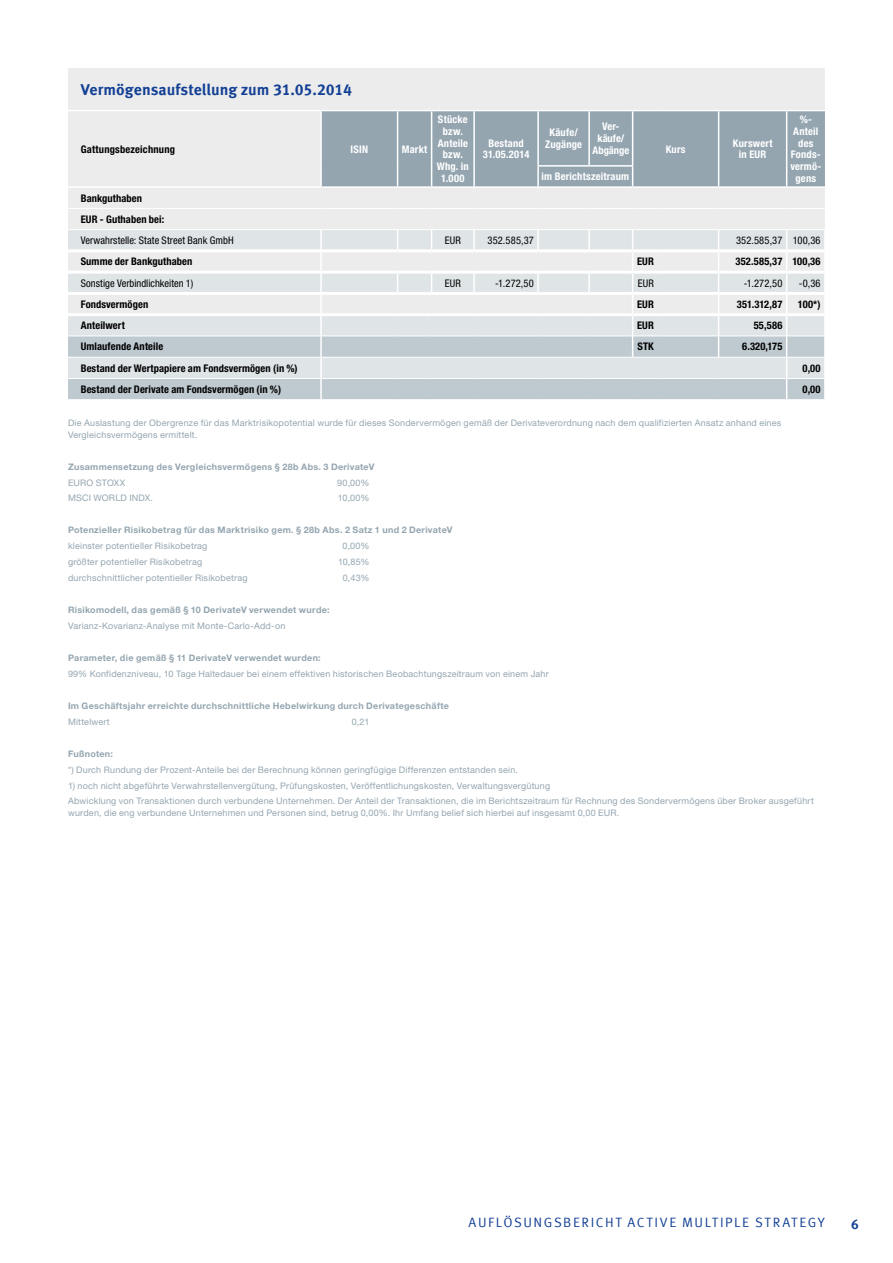
<style>
.page{position:relative;width:893px;height:1263px;background:#fff}
.page>*{position:absolute;margin:0;border:0;box-sizing:border-box;transform-origin:0 0}
.t1{font:700 15.75px "Meta Offc Pro";color:#134094}
.t2{font:13.5px "Meta Offc Pro Norm";letter-spacing:.12em;color:#134094}
.t3{font:700 13.5px "Meta Offc Pro";color:#134094}
.t4{font:700 condensed 10.5px/21.3px "Helvetica Neue LTW1 G";letter-spacing:.01em;color:#000}
.t5{font:700 condensed 10.5px/11.7px "Helvetica Neue LTW1 G";letter-spacing:.02em;color:#fff;text-align:center}
.t6{font:condensed 10.5px "Helvetica Neue LTW1 G";letter-spacing:.005em;color:#000}
.t7{font:700 condensed 10.5px/11.7px "Helvetica Neue LTW1 G";letter-spacing:-.005em;color:#fff;text-align:center}
.t8{font:9px/11.7px "Helvetica Neue LTW1 G";letter-spacing:.02em;color:#94a5b0}
.t9{font:700 9px "Helvetica Neue LTW1 G";letter-spacing:.03em;color:#94a5b0}
</style>
<div class="page">
<div style="left:68px;top:68px;width:757px;height:42px;background:#ececed"></div>
<svg style="left:68px;top:110px;width:757px;height:290px;background:#d3d9dd"></svg>
<hr style="left:824px;top:378px;width:2px;height:21px;background:#fff">
<hr style="left:68px;top:292px;width:253px;height:3px;background:#fff">
<hr style="left:321px;top:292px;width:77px;height:3px;background:#fff">
<hr style="left:398px;top:292px;width:34px;height:3px;background:#fff">
<hr style="left:432px;top:292px;width:42px;height:3px;background:#fff">
<hr style="left:474px;top:292px;width:64px;height:3px;background:#fff">
<hr style="left:538px;top:292px;width:51px;height:3px;background:#fff">
<hr style="left:589px;top:292px;width:44px;height:3px;background:#fff">
<hr style="left:633px;top:292px;width:25px;height:3px;background:#fff">
<hr style="left:658px;top:292px;width:61px;height:3px;background:#fff">
<hr style="left:719px;top:292px;width:68px;height:3px;background:#fff">
<hr style="left:787px;top:292px;width:37px;height:3px;background:#fff">
<hr style="left:68px;top:249px;width:253px;height:3px;background:#fff">
<hr style="left:321px;top:249px;width:77px;height:3px;background:#fff">
<hr style="left:398px;top:249px;width:34px;height:3px;background:#fff">
<hr style="left:432px;top:249px;width:42px;height:3px;background:#fff">
<hr style="left:474px;top:249px;width:64px;height:3px;background:#fff">
<hr style="left:538px;top:249px;width:51px;height:3px;background:#fff">
<hr style="left:589px;top:249px;width:44px;height:3px;background:#fff">
<hr style="left:633px;top:249px;width:25px;height:3px;background:#fff">
<hr style="left:658px;top:249px;width:61px;height:3px;background:#fff">
<hr style="left:719px;top:249px;width:68px;height:3px;background:#fff">
<hr style="left:787px;top:249px;width:37px;height:3px;background:#fff">
<hr style="left:68px;top:271px;width:253px;height:3px;background:#fff">
<hr style="left:321px;top:271px;width:77px;height:3px;background:#fff">
<hr style="left:398px;top:271px;width:34px;height:3px;background:#fff">
<hr style="left:432px;top:271px;width:42px;height:3px;background:#fff">
<hr style="left:474px;top:271px;width:64px;height:3px;background:#fff">
<hr style="left:538px;top:271px;width:51px;height:3px;background:#fff">
<hr style="left:589px;top:271px;width:44px;height:3px;background:#fff">
<hr style="left:633px;top:271px;width:25px;height:3px;background:#fff">
<hr style="left:658px;top:271px;width:61px;height:3px;background:#fff">
<hr style="left:719px;top:271px;width:68px;height:3px;background:#fff">
<hr style="left:787px;top:271px;width:37px;height:3px;background:#fff">
<hr style="left:68px;top:313px;width:253px;height:3px;background:#fff">
<hr style="left:321px;top:313px;width:77px;height:3px;background:#fff">
<hr style="left:398px;top:313px;width:34px;height:3px;background:#fff">
<hr style="left:432px;top:313px;width:42px;height:3px;background:#fff">
<hr style="left:474px;top:313px;width:64px;height:3px;background:#fff">
<hr style="left:538px;top:313px;width:51px;height:3px;background:#fff">
<hr style="left:589px;top:313px;width:44px;height:3px;background:#fff">
<hr style="left:633px;top:313px;width:25px;height:3px;background:#fff">
<hr style="left:658px;top:313px;width:61px;height:3px;background:#fff">
<hr style="left:719px;top:313px;width:68px;height:3px;background:#fff">
<hr style="left:787px;top:313px;width:37px;height:3px;background:#fff">
<h1 class="t1" style="left:81px;top:78px;width:273px">Vermögensaufstellung zum 31.05.2014</h1>
<p class="t4" style="left:81px;top:138px;width:96px">Gattungsbezeichnung</p>
<p class="t5" style="left:351px;top:143px;width:19px">ISIN</p>
<p class="t5" style="left:402px;top:143px;width:27px">Markt</p>
<p class="t5" style="left:437px;top:114px;width:34px">Stücke bzw.<br>Anteile bzw.<br>Whg. in<br>1.000</p>
<p class="t5" style="left:483px;top:137px;width:48px">Bestand<br>31.05.2014</p>
<p class="t5" style="left:545px;top:127px;width:38px">Käufe/<br>Zugänge</p>
<p class="t7" style="left:593px;top:121px;width:38px">Ver&shy;käufe/<br>Abgänge</p>
<p class="t5" style="left:666px;top:143px;width:21px">Kurs</p>
<p class="t5" style="left:733px;top:137px;width:41px">Kurswert in EUR</p>
<p class="t5" style="left:790px;top:114px;width:32px">%-<br>Anteil des<br>Fonds&shy;vermö-</p>
<p class="t5" style="left:542px;top:171px;width:89px">im Berichtszeitraum</p>
<p class="t5" style="left:795px;top:172px;width:22px">gens</p>
<p class="t4" style="left:81px;top:187px;width:85px">Bankguthaben<br>EUR - Guthaben bei:</p>
<p class="t6" style="left:81px;top:234px;width:154px">Verwahrstelle: State Street Bank GmbH</p>
<p class="t6" style="left:445px;top:234px;width:18px">EUR</p>
<p class="t6" style="left:487px;top:234px;width:48px">352.585,37</p>
<p class="t6" style="left:736px;top:234px;width:86px">352.585,37 100,36</p>
<p class="t4" style="left:81px;top:251px;width:113px">Summe der Bankguthaben</p>
<p class="t4" style="left:637px;top:251px;width:18px">EUR</p>
<p class="t4" style="left:735px;top:251px;width:87px">352.585,37 100,36</p>
<p class="t6" style="left:81px;top:277px;width:114px">Sonstige Verbindlichkeiten 1)</p>
<p class="t6" style="left:445px;top:277px;width:18px">EUR</p>
<p class="t6" style="left:495px;top:277px;width:40px">-1.272,50</p>
<p class="t6" style="left:638px;top:277px;width:18px">EUR</p>
<p class="t6" style="left:744px;top:277px;width:40px">-1.272,50</p>
<p class="t6" style="left:799px;top:277px;width:23px">-0,36</p>
<p class="t4" style="left:81px;top:294px;width:69px">Fondsvermögen</p>
<p class="t4" style="left:637px;top:294px;width:18px">EUR</p>
<p class="t4" style="left:737px;top:294px;width:47px">351.312,87</p>
<p class="t4" style="left:798px;top:294px;width:24px">100*)</p>
<p class="t4" style="left:81px;top:315px;width:46px">Anteilwert</p>
<p class="t4" style="left:637px;top:315px;width:18px">EUR</p>
<p class="t4" style="left:754px;top:315px;width:30px">55,586</p>
<p class="t4" style="left:81px;top:336px;width:84px">Umlaufende Anteile</p>
<p class="t4" style="left:637px;top:336px;width:18px">STK</p>
<p class="t4" style="left:742px;top:336px;width:42px">6.320,175</p>
<p class="t4" style="left:81px;top:357px;width:218px">Bestand der Wertpapiere am Fondsvermögen (in %)</p>
<p class="t4" style="left:803px;top:357px;width:19px">0,00</p>
<p class="t4" style="left:81px;top:379px;width:202px">Bestand der Derivate am Fondsvermögen (in %)</p>
<p class="t4" style="left:803px;top:379px;width:19px">0,00</p>
<p class="t8" style="left:68px;top:417px;width:715px">Die Auslastung der Obergrenze für das Marktrisikopotential wurde für dieses Sondervermögen gemäß der Derivateverordnung nach dem qualifizierten Ansatz anhand eines<br>Vergleichsvermögens ermittelt.</p>
<p class="t9" style="left:68px;top:461px;width:308px">Zusammensetzung des Vergleichsvermögens § 28b Abs. 3 DerivateV</p>
<p class="t8" style="left:68px;top:476px;width:59px">EURO STOXX</p>
<p class="t8" style="left:337px;top:476px;width:34px">90,00%</p>
<p class="t8" style="left:68px;top:492px;width:87px">MSCI WORLD INDX.</p>
<p class="t8" style="left:338px;top:492px;width:33px">10,00%</p>
<p class="t9" style="left:68px;top:525px;width:386px">Potenzieller Risikobetrag für das Marktrisiko gem. § 28b Abs. 2 Satz 1 und 2 DerivateV</p>
<p class="t8" style="left:68px;top:540px;width:141px">kleinster potentieller Risikobetrag</p>
<p class="t8" style="left:343px;top:540px;width:28px">0,00%</p>
<p class="t8" style="left:68px;top:556px;width:136px">größter potentieller Risikobetrag</p>
<p class="t8" style="left:338px;top:556px;width:33px">10,85%</p>
<p class="t8" style="left:68px;top:572px;width:181px">durchschnittlicher potentieller Risikobetrag</p>
<p class="t8" style="left:343px;top:572px;width:28px">0,43%</p>
<p class="t9" style="left:68px;top:604px;width:263px">Risikomodell, das gemäß § 10 DerivateV verwendet wurde:</p>
<p class="t8" style="left:68px;top:620px;width:219px">Varianz-Kovarianz-Analyse mit Monte-Carlo-Add-on</p>
<p class="t9" style="left:68px;top:652px;width:254px">Parameter, die gemäß § 11 DerivateV verwendet wurden:</p>
<p class="t8" style="left:68px;top:668px;width:482px">99% Konfidenzniveau, 10 Tage Haltedauer bei einem effektiven historischen Beobachtungszeitraum von einem Jahr</p>
<p class="t9" style="left:68px;top:700px;width:383px">Im Geschäftsjahr erreichte durchschnittliche Hebelwirkung durch Derivategeschäfte</p>
<p class="t8" style="left:68px;top:716px;width:43px">Mittelwert</p>
<p class="t8" style="left:352px;top:716px;width:19px">0,21</p>
<p class="t9" style="left:68px;top:748px;width:46px">Fußnoten:</p>
<p class="t8" style="left:68px;top:763px;width:452px">*) Durch Rundung der Prozent-Anteile bei der Berechnung können geringfügige Differenzen entstanden sein.</p>
<p class="t8" style="left:68px;top:777px;width:747px;line-height:15.9px">1) noch nicht abgeführte Verwahrstellenvergütung, Prüfungskosten, Veröffentlichungskosten, Verwaltungsvergütung<br>Abwicklung von Transaktionen durch verbundene Unternehmen. Der Anteil der Transaktionen, die im Berichtszeitraum für Rechnung des Sondervermögens über Broker ausgeführt</p>
<p class="t8" style="left:68px;top:807px;width:553px">wurden, die eng verbundene Unternehmen und Personen sind, betrug 0,00%. Ihr Umfang belief sich hierbei auf insgesamt 0,00 EUR.</p>
<h2 class="t2" style="left:469px;top:1211px;width:358px">AUFLÖSUNGSBERICHT ACTIVE MULTIPLE STRATEGY</h2>
<h2 class="t3" style="left:851px;top:1214px;width:9px">6</h2>
</div>
